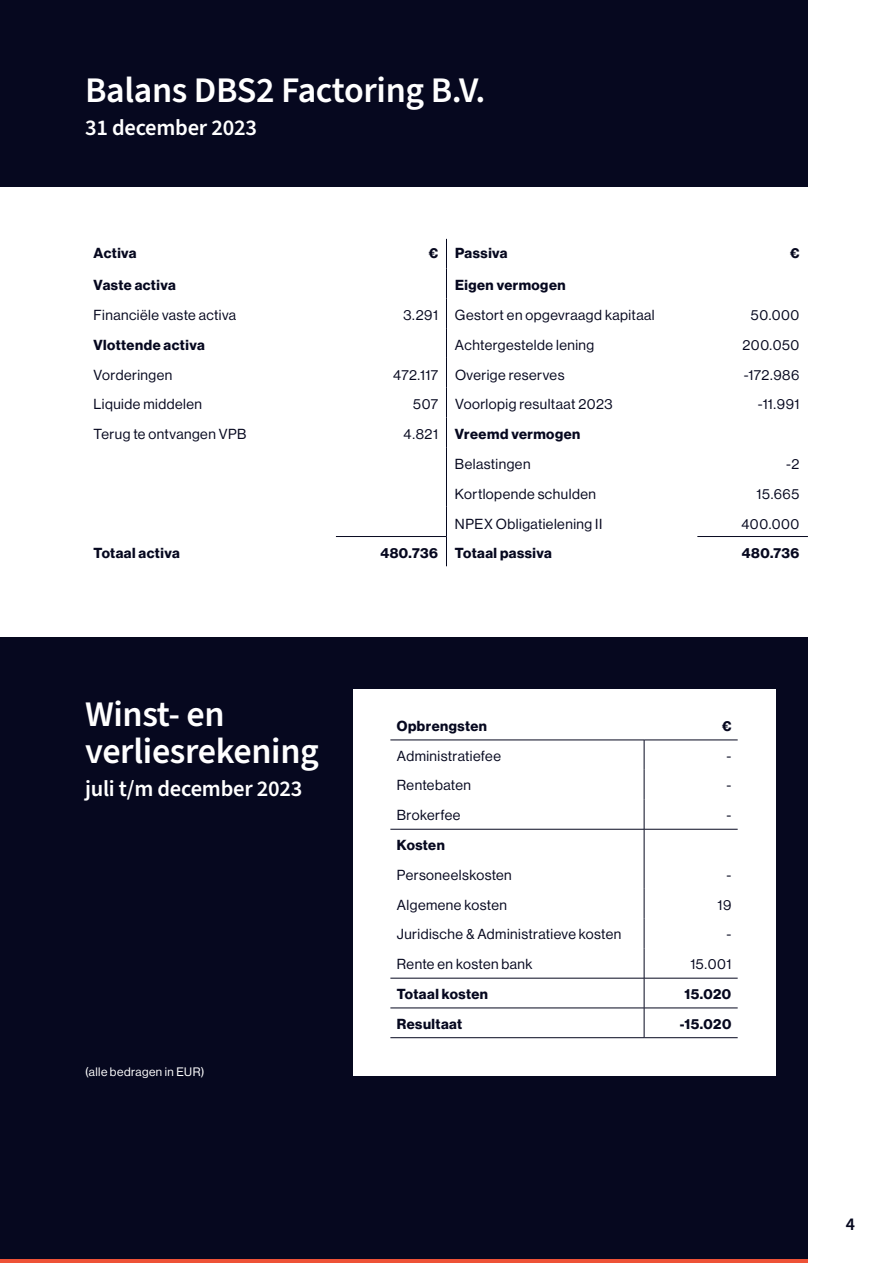
<style>
.page{position:relative;width:893px;height:1263px;background:#fff}
.page>*{position:absolute;margin:0;border:0;box-sizing:border-box;transform-origin:0 0}
.t1{font:600 36px/37.5px "Source Sans Pro";letter-spacing:-.01em;color:#fff}
.t2{font:600 22.5px "Source Sans Pro";letter-spacing:-.01em;color:#fff}
.t3{font:600 18px "Source Sans Pro";color:#06081f}
.t4{font:14.25px/29.7px "Neue Haas Display";letter-spacing:.03em;color:#06081f;text-align:center}
.t5{font:700 14.25px "Neue Haas Display";letter-spacing:.03em;color:#06081f}
.t6{font:12px "Neue Haas Display";letter-spacing:.04em;color:#fff}
.s1{font-weight:700}
</style>
<div class="page">
<div style="left:0;top:1258px;width:808px;height:5px;background:#ee5237"></div>
<div style="left:0;top:0;width:808px;height:1258px;background:#06081f"></div>
<div style="left:353px;top:689px;width:422px;height:387px;background:#fff"></div>
<div style="left:0;top:187px;width:893px;height:450px;background:#fff"></div>
<hr style="left:446px;top:239px;width:1px;height:30px;background:#06081f">
<svg style="left:446px;top:269px;width:1px;height:29px"></svg>
<hr style="left:446px;top:298px;width:1px;height:30px;background:#06081f">
<hr style="left:446px;top:328px;width:1px;height:30px;background:#06081f">
<hr style="left:446px;top:358px;width:1px;height:30px;background:#06081f">
<svg style="left:446px;top:388px;width:1px;height:29px"></svg>
<hr style="left:446px;top:417px;width:1px;height:30px;background:#06081f">
<hr style="left:446px;top:477px;width:1px;height:30px;background:#06081f">
<hr style="left:446px;top:447px;width:1px;height:30px;background:#06081f">
<hr style="left:336px;top:536px;width:111px;height:1px;background:#06081f">
<svg style="left:446px;top:507px;width:1px;height:59px"></svg>
<hr style="left:697px;top:536px;width:111px;height:1px;background:#06081f">
<hr style="left:390px;top:740px;width:254px;height:1px;background:#06081f">
<hr style="left:644px;top:740px;width:1px;height:30px;background:#06081f">
<svg style="left:644px;top:770px;width:1px;height:29px"></svg>
<hr style="left:644px;top:740px;width:94px;height:1px;background:#06081f">
<hr style="left:644px;top:799px;width:1px;height:30px;background:#06081f">
<hr style="left:390px;top:829px;width:254px;height:1px;background:#06081f">
<hr style="left:644px;top:829px;width:1px;height:30px;background:#06081f">
<hr style="left:644px;top:829px;width:94px;height:1px;background:#06081f">
<hr style="left:644px;top:859px;width:1px;height:30px;background:#06081f">
<hr style="left:644px;top:889px;width:1px;height:30px;background:#06081f">
<svg style="left:644px;top:919px;width:1px;height:29px"></svg>
<hr style="left:644px;top:948px;width:1px;height:30px;background:#06081f">
<hr style="left:390px;top:978px;width:254px;height:1px;background:#06081f">
<hr style="left:644px;top:978px;width:1px;height:30px;background:#06081f">
<hr style="left:644px;top:978px;width:94px;height:1px;background:#06081f">
<hr style="left:390px;top:1008px;width:254px;height:1px;background:#06081f">
<hr style="left:390px;top:1037px;width:254px;height:1px;background:#06081f">
<svg style="left:644px;top:1009px;width:1px;height:28px"></svg>
<hr style="left:644px;top:1008px;width:94px;height:1px;background:#06081f">
<hr style="left:644px;top:1037px;width:94px;height:1px;background:#06081f">
<h1 class="t1" style="left:85px;top:73px;width:402px">Balans DBS2 Factoring B.V.</h1>
<h2 class="t2" style="left:85px;top:113px;width:174px">31 december 2023</h2>
<p class="t5" style="left:94px;top:245px;width:45px">Activa</p>
<p class="t5" style="left:429px;top:245px;width:80px">€ Passiva</p>
<p class="t5" style="left:790px;top:245px;width:11px">€</p>
<p class="t5" style="left:94px;top:277px;width:84px">Vaste activa</p>
<p class="t5" style="left:455px;top:277px;width:112px">Eigen vermogen</p>
<p class="t4" style="left:94px;top:300px;width:144px">Financiële vaste activa</p>
<p class="t4" style="left:403px;top:300px;width:253px">3.291 Gestort en opgevraagd kapitaal</p>
<p class="t4" style="left:751px;top:300px;width:50px">50.000</p>
<p class="t5" style="left:94px;top:337px;width:113px">Vlottende activa</p>
<p class="t4" style="left:455px;top:330px;width:141px">Achtergestelde lening</p>
<p class="t4" style="left:742px;top:330px;width:58px">200.050</p>
<p class="t4" style="left:94px;top:360px;width:80px">Vorderingen</p>
<p class="t4" style="left:393px;top:360px;width:173px">472.117 Overige reserves</p>
<p class="t4" style="left:744px;top:360px;width:57px">-172.986</p>
<p class="t4" style="left:94px;top:390px;width:110px">Liquide middelen</p>
<p class="t4" style="left:413px;top:390px;width:201px">507 Voorlopig resultaat 2023</p>
<p class="t4" style="left:758px;top:390px;width:43px">-11.991</p>
<p class="t4" style="left:94px;top:419px;width:154px">Terug te ontvangen VPB</p>
<p class="t4" style="left:404px;top:419px;width:178px">4.821 <span class="s1">Vreemd vermogen<br></span>Belastingen</p>
<p class="t4" style="left:786px;top:449px;width:15px">-2</p>
<p class="t4" style="left:455px;top:479px;width:142px">Kortlopende schulden</p>
<p class="t4" style="left:756px;top:479px;width:44px">15.665</p>
<p class="t4" style="left:455px;top:509px;width:149px">NPEX Obligatielening II</p>
<p class="t4" style="left:741px;top:509px;width:60px">400.000</p>
<p class="t5" style="left:94px;top:545px;width:88px">Totaal activa</p>
<p class="t5" style="left:380px;top:545px;width:173px">480.736 Totaal passiva</p>
<p class="t5" style="left:742px;top:545px;width:59px">480.736</p>
<h1 class="t1" style="left:85px;top:696px;width:235px">Winst- en verliesrekening</h1>
<h2 class="t2" style="left:85px;top:774px;width:219px">juli t/m december 2023</h2>
<p class="t6" style="left:85px;top:1065px;width:121px">(alle bedragen in EUR)</p>
<p class="t5" style="left:397px;top:717px;width:92px">Opbrengsten</p>
<p class="t5" style="left:722px;top:717px;width:11px">€</p>
<p class="t4" style="left:397px;top:741px;width:106px">Administratiefee</p>
<p class="t4" style="left:726px;top:741px;width:6px">-</p>
<p class="t4" style="left:397px;top:771px;width:76px">Rentebaten</p>
<p class="t4" style="left:726px;top:771px;width:6px">-</p>
<p class="t4" style="left:397px;top:800px;width:65px">Brokerfee</p>
<p class="t4" style="left:726px;top:800px;width:6px">-</p>
<p class="t5" style="left:397px;top:837px;width:50px">Kosten</p>
<p class="t4" style="left:397px;top:860px;width:117px">Personeelskosten</p>
<p class="t4" style="left:726px;top:860px;width:6px">-</p>
<p class="t4" style="left:397px;top:890px;width:112px">Algemene kosten</p>
<p class="t4" style="left:717px;top:890px;width:15px">19</p>
<p class="t4" style="left:397px;top:920px;width:226px">Juridische &amp; Administratieve kosten</p>
<p class="t4" style="left:726px;top:920px;width:6px">-</p>
<p class="t4" style="left:397px;top:949px;width:137px">Rente en kosten bank</p>
<p class="t4" style="left:690px;top:949px;width:42px">15.001</p>
<p class="t5" style="left:397px;top:985px;width:93px">Totaal kosten</p>
<p class="t5" style="left:684px;top:985px;width:48px">15.020</p>
<p class="t5" style="left:397px;top:1015px;width:67px">Resultaat</p>
<p class="t5" style="left:680px;top:1015px;width:53px">-15.020</p>
<p class="t3" style="left:846px;top:1212px;width:11px">4</p>
</div>
